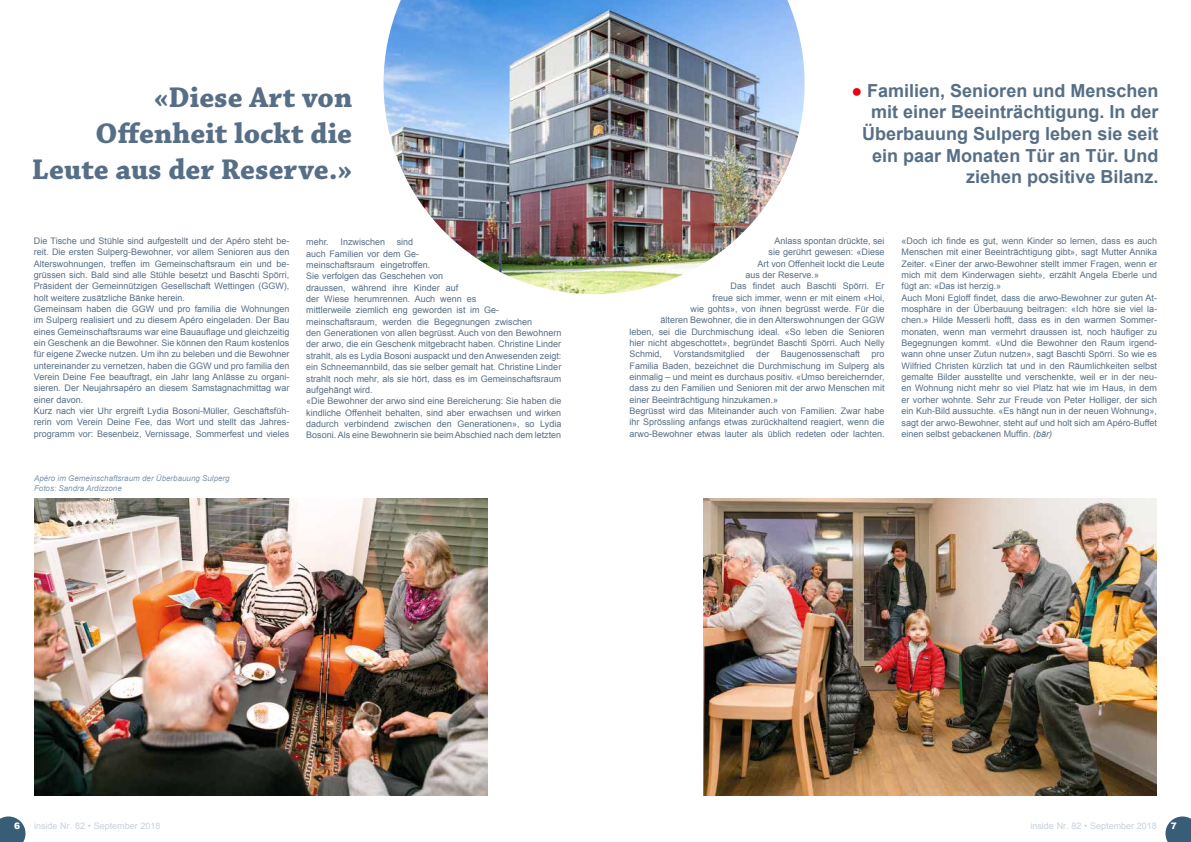
<style>
.page{position:relative;width:1191px;height:842px;background:#fff}
.page>*{position:absolute;margin:0;border:0;box-sizing:border-box;transform-origin:0 0}
.t1{font:700 30px/36px "Chaparral Pro";color:#576f86;text-align:right}
.t2{font:700 18px/21.6px "Arial";color:#576f86;text-align:right}
.t3{font:9px/11.3px "Arial";color:#576f86}
.t4{font:9px "Arial";color:#c7d1de}
.t5{font:900 9px "Arial";color:#fff}
.t6{font:italic 8px/9.6px "Arial";color:#8097ad}
.s1{font-weight:400;color:#e30613}
.s2{font-style:italic}
</style>
<div class="page">
<svg style="left:0;top:816px;width:26px;height:26px"></svg>
<img style="left:34px;top:499px;width:454px;height:296px">
<img style="left:703px;top:499px;width:454px;height:296px">
<img style="left:383px;top:0;width:421px;height:294px">
<svg style="left:1165px;top:816px;width:26px;height:26px"></svg>
<h1 class="t1" style="left:32px;top:81px;width:322px">«Diese Art von<br>Offenheit lockt die<br>Leute aus der Reserve.»</h1>
<h2 class="t2" style="left:851px;top:80px;width:308px"><span class="s1">●</span> Familien, Senioren und Menschen mit einer Beeinträchtigung. In der<br>Überbauung Sulperg leben sie seit ein paar Monaten Tür an Tür. Und ziehen positive Bilanz.</h2>
<p class="t3" style="left:34px;top:235px;width:257px">Die Tische und Stühle sind aufgestellt und der Apéro steht be&shy;reit. Die ersten Sulperg-Bewohner, vor allem Senioren aus den Alterswohnungen, treffen im Gemeinschaftsraum ein und be&shy;grüssen sich. Bald sind alle Stühle besetzt und Baschti Spörri, Präsident der Gemeinnützigen Gesellschaft Wettingen (GGW), holt weitere zusätzliche Bänke herein.<br>Gemeinsam haben die GGW und pro familia die Wohnungen im Sulperg realisiert und zu diesem Apéro eingeladen. Der Bau eines Gemeinschaftsraums war eine Bauauflage und gleichzeitig ein Geschenk an die Bewohner. Sie können den Raum kostenlos für eigene Zwecke nutzen. Um ihn zu beleben und die Bewohner untereinander zu vernetzen, haben die GGW und pro familia den Verein Deine Fee beauftragt, ein Jahr lang Anlässe zu organi&shy;sieren. Der Neujahrsapéro an diesem Samstagnachmittag war einer davon.<br>Kurz nach vier Uhr ergreift Lydia Bosoni-Müller, Geschäftsfüh&shy;rerin vom Verein Deine Fee, das Wort und stellt das Jahres&shy;programm vor: Besenbeiz, Vernissage, Sommerfest und vieles</p>
<p class="t3" style="left:306px;top:237px;width:24px">mehr.</p>
<p class="t3" style="left:340px;top:237px;width:46px">Inzwischen</p>
<p class="t3" style="left:306px;top:237px;width:257px;text-indent:90px">sind<br>auch Familien vor dem Ge-<br>meinschaftsraum eingetroffen.<br>Sie verfolgen das Geschehen von<br>draussen, während ihre Kinder auf<br>der Wiese herumrennen. Auch wenn es<br>mittlerweile ziemlich eng geworden ist im Ge&shy;meinschaftsraum, werden die Begegnungen zwischen<br>den Generationen von allen begrüsst. Auch von den Bewohnern der arwo, die ein Geschenk mitgebracht haben. Christine Linder strahlt, als es Lydia Bosoni auspackt und den Anwesenden zeigt: ein Schneemannbild, das sie selber gemalt hat. Christine Linder strahlt noch mehr, als sie hört, dass es im Gemeinschaftsraum aufgehängt wird.<br>«Die Bewohner der arwo sind eine Bereicherung: Sie haben die kindliche Offenheit behalten, sind aber erwachsen und wirken dadurch verbindend zwischen den Generationen», so Lydia Bosoni. Als eine Bewohnerin sie beim Abschied nach dem letzten</p>
<p class="t3" style="left:774px;top:235px;width:111px">Anlass spontan drückte, sei</p>
<p class="t3" style="left:768px;top:247px;width:117px">sie gerührt gewesen: «Diese</p>
<p class="t3" style="left:757px;top:258px;width:129px">Art von Offenheit lockt die Leute</p>
<p class="t3" style="left:745px;top:269px;width:75px">aus der Reserve.»</p>
<p class="t3" style="left:730px;top:281px;width:155px">Das findet auch Baschti Spörri. Er</p>
<p class="t3" style="left:712px;top:292px;width:173px">freue sich immer, wenn er mit einem «Hoi,</p>
<p class="t3" style="left:690px;top:303px;width:195px">wie gohts», von ihnen begrüsst werde. Für die</p>
<p class="t3" style="left:660px;top:315px;width:225px">älteren Bewohner, die in den Alterswohnungen der GGW</p>
<p class="t3" style="left:629px;top:326px;width:256px">leben, sei die Durchmischung ideal. «So leben die Senioren</p>
<p class="t3" style="left:629px;top:337px;width:256px">hier nicht abgeschottet», begründet Baschti Spörri. Auch Nelly</p>
<p class="t3" style="left:629px;top:349px;width:34px">Schmid,</p>
<p class="t3" style="left:673px;top:349px;width:73px">Vorstandsmitglied</p>
<p class="t3" style="left:756px;top:349px;width:15px">der</p>
<p class="t3" style="left:781px;top:349px;width:81px">Baugenossenschaft</p>
<p class="t3" style="left:629px;top:349px;width:257px;text-indent:242px">pro Familia Baden, bezeichnet die Durchmischung im Sulperg als einmalig – und meint es durchaus positiv. «Umso bereichernder, dass zu den Familien und Senioren mit der arwo Menschen mit einer Beeinträchtigung hinzukamen.»<br>Begrüsst wird das Miteinander auch von Familien. Zwar habe ihr Sprössling anfangs etwas zurückhaltend reagiert, wenn die arwo-Bewohner etwas lauter als üblich redeten oder lachten.</p>
<p class="t6" style="left:34px;top:474px;width:197px">Apéro im Gemeinschaftsraum der Überbauung Sulperg<br>Fotos: Sandra Ardizzone</p>
<p class="t3" style="left:901px;top:235px;width:257px">«Doch ich finde es gut, wenn Kinder so lernen, dass es auch Menschen mit einer Beeinträchtigung gibt», sagt Mutter Annika Zeiter. «Einer der arwo-Bewohner stellt immer Fragen, wenn er mich mit dem Kinderwagen sieht», erzählt Angela Eberle und fügt an: «Das ist herzig.»<br>Auch Moni Egloff findet, dass die arwo-Bewohner zur guten At&shy;mosphäre in der Überbauung beitragen: «Ich höre sie viel la&shy;chen.» Hilde Messerli hofft, dass es in den warmen Sommer&shy;monaten, wenn man vermehrt draussen ist, noch häufiger zu Begegnungen kommt. «Und die Bewohner den Raum irgend&shy;wann ohne unser Zutun nutzen», sagt Baschti Spörri. So wie es Wilfried Christen kürzlich tat und in den Räumlichkeiten selbst gemalte Bilder ausstellte und verschenkte, weil er in der neu&shy;en Wohnung nicht mehr so viel Platz hat wie im Haus, in dem er vorher wohnte. Sehr zur Freude von Peter Holliger, der sich ein Kuh-Bild aussuchte. «Es hängt nun in der neuen Wohnung», sagt der arwo-Bewohner, steht auf und holt sich am Apéro-Buffet einen selbst gebackenen Muffin. <span class="s2">(bär)</span></p>
<p class="t5" style="left:14px;top:819px;width:8px">6</p>
<p class="t4" style="left:34px;top:820px;width:128px">inside Nr. 82 • September 2018</p>
<p class="t4" style="left:1030px;top:820px;width:128px">inside Nr. 82 • September 2018</p>
<p class="t5" style="left:1171px;top:819px;width:8px">7</p>
</div>
